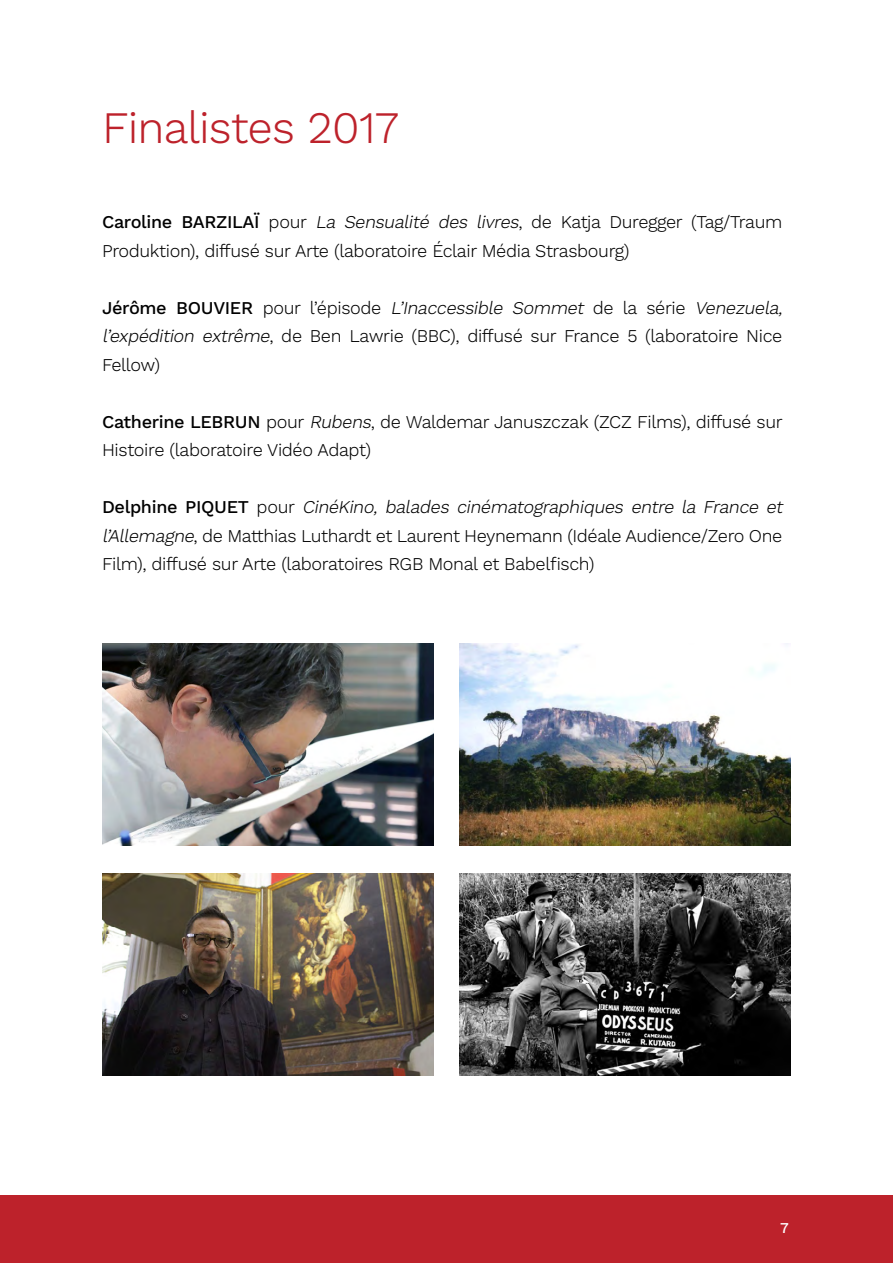
<style>
.page{position:relative;width:893px;height:1263px;background:#fff}
.page>*{position:absolute;margin:0;border:0;box-sizing:border-box;transform-origin:0 0}
.t1{font:300 45px "Work Sans";letter-spacing:-.02em;color:#bd222b}
.t2{font:300 18px/28.5px "Work Sans";letter-spacing:-.02em;color:#000}
.t3{font:500 15px "Work Sans";color:#fff}
.s1{font-weight:500}
.s2{font-style:italic}
</style>
<div class="page">
<div style="left:0;top:1195px;width:893px;height:68px;background:#bd222b"></div>
<img style="left:102px;top:643px;width:332px;height:202px">
<img style="left:459px;top:643px;width:332px;height:202px">
<img style="left:102px;top:873px;width:332px;height:203px">
<img style="left:459px;top:873px;width:332px;height:203px">
<h1 class="t1" style="left:102px;top:101px;width:298px">Finalistes 2017</h1>
<p class="t2" style="left:102px;top:209px;width:682px"><span class="s1">Caroline BARZILAÏ</span> pour <span class="s2">La Sensualité des livres</span>, de Katja Duregger (Tag/Traum<br>Produktion), diffusé sur Arte (laboratoire Éclair Média Strasbourg)</p>
<p class="t2" style="left:102px;top:294px;width:686px"><span class="s1">Jérôme BOUVIER</span> pour l’épisode <span class="s2">L’Inaccessible Sommet</span> de la série <span class="s2">Venezuela, l’expédition extrême</span>, de Ben Lawrie (BBC), diffusé sur France 5 (laboratoire Nice<br>Fellow)</p>
<p class="t2" style="left:102px;top:408px;width:682px"><span class="s1">Catherine LEBRUN</span> pour <span class="s2">Rubens</span>, de Waldemar Januszczak (ZCZ Films), diffusé sur<br>Histoire (laboratoire Vidéo Adapt)</p>
<p class="t2" style="left:102px;top:494px;width:686px"><span class="s1">D e l p h i n e P I Q U E T</span> p o u r <span class="s2">CinéKino, balades cinématographiques entre la France et l’Allemagne</span>, de Matthias Luthardt et Laurent Heynemann (Idéale Audience/Zero One<br>Film), diffusé sur Arte (laboratoires RGB Monal et Babelfisch)</p>
<p class="t3" style="left:780px;top:1219px;width:10px">7</p>
</div>
